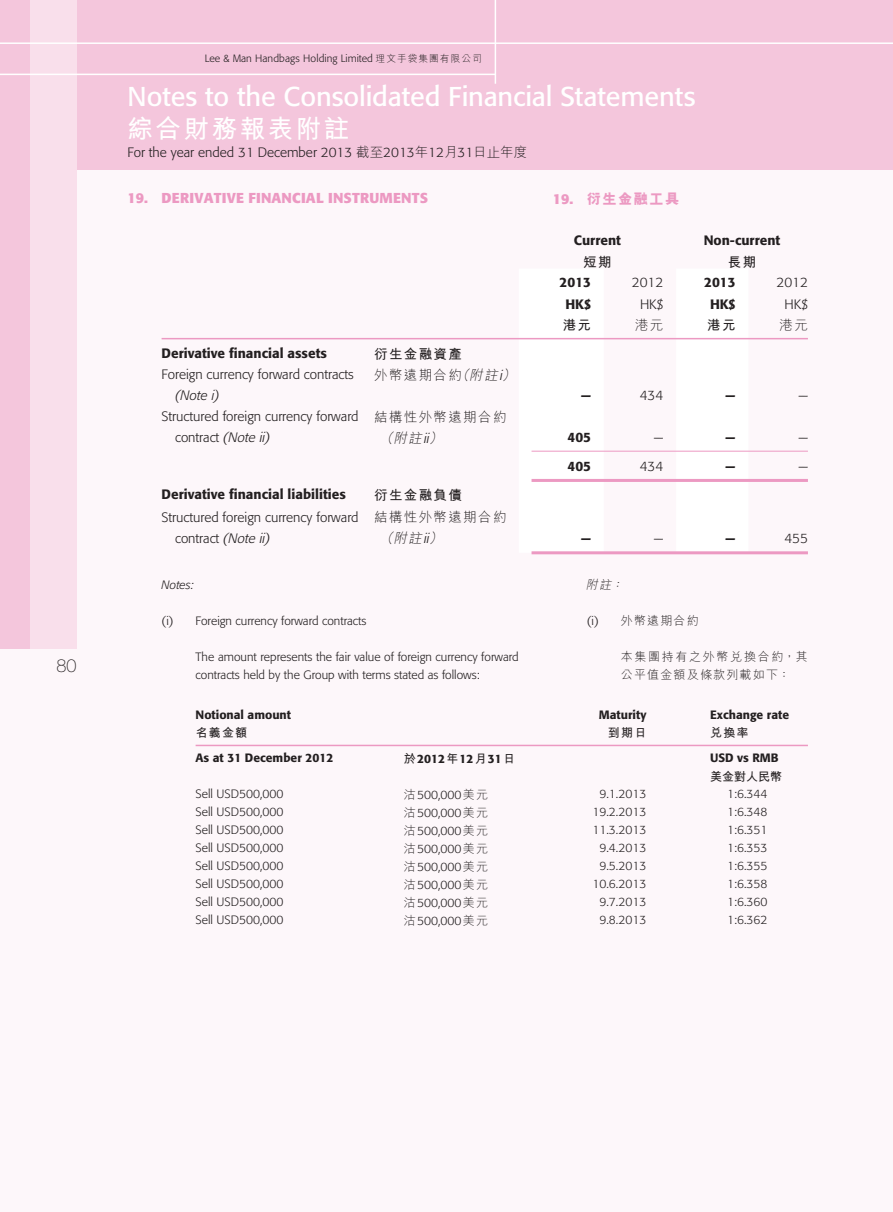
<style>
.page{position:relative;width:893px;height:1212px;background:#fdf7fa}
.page>*{position:absolute;margin:0;border:0;box-sizing:border-box;transform-origin:0 0}
.t1{font:27px "Formata";letter-spacing:-.005em;color:#fff}
.t2{font:700 25.5px "M Hei HK";letter-spacing:.1em;color:#fff}
.t3{font:100 18px "Helvetica Neue LT Std";color:#231f20}
.t4{font:700 14.25px "Formata";letter-spacing:.015em;color:#ec99c2}
.t5{font:800 14.25px "M Hei HK";letter-spacing:.1em;color:#ec99c2}
.t6{font:300 13.5px/20.7px "Formata";color:#231f20}
.t7{font:500 13.5px "Formata";color:#231f20}
.t8{font:300 13.5px/21px "M Hei HK";letter-spacing:.1em;color:#231f20}
.t9{font:700 13.5px "M Hei HK";letter-spacing:.1em;color:#231f20}
.t10{font:italic 300 13.5px "Formata";color:#231f20}
.t11{font:300 12px/18px "Formata";color:#231f20}
.t12{font:500 12px "Formata";color:#231f20}
.t13{font:300 12px/18px "M Hei HK";letter-spacing:.12em;color:#231f20}
.t14{font:700 12px "M Hei HK";letter-spacing:.1em;color:#231f20}
.t15{font:300 12px "M Hei HK";letter-spacing:.1em;color:#231f20}
.t16{font:italic 300 12px "Formata";color:#231f20}
.t17{font:italic 300 12px "M Hei HK";color:#231f20}
.t18{font:300 10.5px "Formata";letter-spacing:.01em;color:#231f20}
.s1{font-family:"M Hei HK";font-size:9.75px}
.s2{font-family:"M Hei HK"}
.s3{font-style:italic}
.s4{font-family:"Formata";font-style:italic}
.s5{font-family:"Formata";font-weight:700}
.s6{font-family:"Formata"}
.s7{font-family:"M Hei HK";font-weight:700}
</style>
<div class="page">
<div style="left:0;top:0;width:893px;height:170px;background:#f4c6dc"></div>
<div style="left:0;top:0;width:32px;height:648px;background:#f4c6dc"></div>
<div style="left:30px;top:0;width:47px;height:648px;background:#f9dfeb"></div>
<hr style="left:0;top:42px;width:893px;height:2px;background:#fff">
<hr style="left:0;top:74px;width:495px;height:1px;background:#fff">
<hr style="left:495px;top:0;width:1px;height:84px;background:#fff">
<svg style="left:519px;top:339px;width:229px;height:112px"></svg>
<hr style="left:162px;top:338px;width:646px;height:1px;background:#ec99c2">
<hr style="left:531px;top:451px;width:277px;height:1px;background:#ec99c2">
<hr style="left:531px;top:479px;width:277px;height:3px;background:#ec99c2">
<hr style="left:531px;top:551px;width:277px;height:3px;background:#ec99c2">
<hr style="left:196px;top:745px;width:612px;height:1px;background:#ec99c2">
<h3 class="t3" style="left:57px;top:659px;width:21px">80</h3>
<p class="t18" style="left:205px;top:54px;width:279px">Lee &amp; Man Handbags Holding Limited <span class="s1">理文手袋集團有限公司</span></p>
<h1 class="t1" style="left:128px;top:85px;width:569px">Notes to the Consolidated Financial Statements</h1>
<h2 class="t2" style="left:128px;top:119px;width:223px">綜合財務報表附註</h2>
<p class="t6" style="left:128px;top:143px;width:401px">For the year ended 31 December 2013 <span class="s2">截至</span>2013<span class="s2">年</span>12<span class="s2">月</span>31<span class="s2">日止年度</span></p>
<p class="t4" style="left:128px;top:192px;width:302px">19. DERIVATIVE FINANCIAL INSTRUMENTS</p>
<p class="t7" style="left:162px;top:348px;width:167px">Derivative financial assets</p>
<p class="t9" style="left:374px;top:348px;width:89px">衍生金融資產</p>
<p class="t6" style="left:162px;top:365px;width:194px">Foreign currency forward contracts</p>
<p class="t10" style="left:175px;top:390px;width:46px">(Note i)</p>
<p class="t8" style="left:374px;top:366px;width:145px">外幣遠期合約<span class="s3">（附註</span><span class="s4">i</span><span class="s3">）</span></p>
<p class="t6" style="left:175px;top:407px;width:185px;text-indent:-14px">Structured foreign currency forward contract <span class="s3">(Note ii)</span></p>
<p class="t8" style="left:380px;top:408px;width:128px;text-indent:-6px">結構性外幣遠期合約<span class="s3">（附註</span><span class="s4">ii</span><span class="s3">）</span></p>
<p class="t7" style="left:162px;top:489px;width:186px">Derivative financial liabilities</p>
<p class="t9" style="left:374px;top:489px;width:89px">衍生金融負債</p>
<p class="t6" style="left:175px;top:508px;width:185px;text-indent:-14px">Structured foreign currency forward contract <span class="s3">(Note ii)</span></p>
<p class="t8" style="left:380px;top:508px;width:128px;text-indent:-6px">結構性外幣遠期合約<span class="s3">（附註</span><span class="s4">ii</span><span class="s3">）</span></p>
<p class="t5" style="left:553px;top:193px;width:128px"><span class="s5">19.</span> 衍生金融工具</p>
<p class="t7" style="left:574px;top:235px;width:48px">Current</p>
<p class="t7" style="left:704px;top:235px;width:78px">Non-current</p>
<p class="t9" style="left:583px;top:257px;width:30px">短期</p>
<p class="t9" style="left:728px;top:257px;width:30px">長期</p>
<p class="t7" style="left:560px;top:277px;width:33px">2013</p>
<p class="t6" style="left:632px;top:273px;width:33px">2012</p>
<p class="t7" style="left:704px;top:277px;width:33px">2013</p>
<p class="t6" style="left:776px;top:273px;width:33px">2012</p>
<p class="t7" style="left:565px;top:298px;width:27px">HK$</p>
<p class="t6" style="left:640px;top:294px;width:25px">HK$</p>
<p class="t7" style="left:710px;top:298px;width:27px">HK$</p>
<p class="t6" style="left:785px;top:294px;width:25px">HK$</p>
<p class="t9" style="left:563px;top:320px;width:30px">港元</p>
<p class="t8" style="left:635px;top:316px;width:30px">港元</p>
<p class="t9" style="left:707px;top:320px;width:30px">港元</p>
<p class="t8" style="left:780px;top:316px;width:30px">港元</p>
<p class="t7" style="left:581px;top:390px;width:12px">—</p>
<p class="t6" style="left:640px;top:386px;width:25px">434</p>
<p class="t7" style="left:725px;top:390px;width:12px">—</p>
<p class="t6" style="left:798px;top:386px;width:11px">—</p>
<p class="t7" style="left:567px;top:432px;width:25px">405</p>
<p class="t6" style="left:654px;top:428px;width:11px">—</p>
<p class="t7" style="left:725px;top:432px;width:12px">—</p>
<p class="t6" style="left:798px;top:428px;width:11px">—</p>
<p class="t7" style="left:567px;top:460px;width:25px">405</p>
<p class="t6" style="left:640px;top:456px;width:25px">434</p>
<p class="t7" style="left:725px;top:460px;width:12px">—</p>
<p class="t6" style="left:798px;top:456px;width:11px">—</p>
<p class="t7" style="left:581px;top:532px;width:12px">—</p>
<p class="t6" style="left:654px;top:529px;width:11px">—</p>
<p class="t7" style="left:725px;top:532px;width:12px">—</p>
<p class="t6" style="left:784px;top:529px;width:25px">455</p>
<p class="t17" style="left:586px;top:579px;width:41px">附註：</p>
<p class="t15" style="left:587px;top:615px;width:114px"><span class="s6">(i)</span> 外幣遠期合約</p>
<p class="t13" style="left:621px;top:649px;width:189px">本集團持有之外幣兌換合約，其公平值金額及條款列載如下：</p>
<p class="t16" style="left:162px;top:580px;width:34px">Notes:</p>
<p class="t11" style="left:162px;top:613px;width:206px">(i) Foreign currency forward contracts</p>
<p class="t11" style="left:196px;top:649px;width:325px">The amount represents the fair value of foreign currency forward contracts held by the Group with terms stated as follows:</p>
<p class="t12" style="left:196px;top:709px;width:97px">Notional amount</p>
<p class="t12" style="left:599px;top:709px;width:49px">Maturity</p>
<p class="t12" style="left:710px;top:709px;width:80px">Exchange rate</p>
<p class="t14" style="left:196px;top:728px;width:53px">名義金額</p>
<p class="t14" style="left:608px;top:728px;width:40px">到期日</p>
<p class="t14" style="left:710px;top:728px;width:40px">兌換率</p>
<p class="t12" style="left:196px;top:753px;width:139px">As at 31 December 2012</p>
<p class="t12" style="left:404px;top:753px;width:113px"><span class="s7">於</span>2012<span class="s7">年</span>12<span class="s7">月</span>31<span class="s7">日</span></p>
<p class="t12" style="left:710px;top:753px;width:70px">USD vs RMB</p>
<p class="t14" style="left:710px;top:772px;width:73px">美金對人民幣</p>
<p class="t11" style="left:196px;top:786px;width:89px">Sell USD500,000</p>
<p class="t11" style="left:404px;top:786px;width:86px"><span class="s2">沽</span>500,000<span class="s2">美元</span></p>
<p class="t11" style="left:599px;top:786px;width:48px">9.1.2013</p>
<p class="t11" style="left:727px;top:786px;width:42px">1:6.344</p>
<p class="t11" style="left:196px;top:804px;width:89px">Sell USD500,000</p>
<p class="t11" style="left:404px;top:804px;width:86px"><span class="s2">沽</span>500,000<span class="s2">美元</span></p>
<p class="t11" style="left:592px;top:804px;width:55px">19.2.2013</p>
<p class="t11" style="left:727px;top:804px;width:42px">1:6.348</p>
<p class="t11" style="left:196px;top:822px;width:89px">Sell USD500,000</p>
<p class="t11" style="left:404px;top:822px;width:86px"><span class="s2">沽</span>500,000<span class="s2">美元</span></p>
<p class="t11" style="left:592px;top:822px;width:55px">11.3.2013</p>
<p class="t11" style="left:727px;top:822px;width:42px">1:6.351</p>
<p class="t11" style="left:196px;top:840px;width:89px">Sell USD500,000</p>
<p class="t11" style="left:404px;top:840px;width:86px"><span class="s2">沽</span>500,000<span class="s2">美元</span></p>
<p class="t11" style="left:599px;top:840px;width:48px">9.4.2013</p>
<p class="t11" style="left:727px;top:840px;width:42px">1:6.353</p>
<p class="t11" style="left:196px;top:858px;width:89px">Sell USD500,000</p>
<p class="t11" style="left:404px;top:858px;width:86px"><span class="s2">沽</span>500,000<span class="s2">美元</span></p>
<p class="t11" style="left:599px;top:858px;width:48px">9.5.2013</p>
<p class="t11" style="left:727px;top:858px;width:42px">1:6.355</p>
<p class="t11" style="left:196px;top:876px;width:89px">Sell USD500,000</p>
<p class="t11" style="left:404px;top:876px;width:86px"><span class="s2">沽</span>500,000<span class="s2">美元</span></p>
<p class="t11" style="left:592px;top:876px;width:55px">10.6.2013</p>
<p class="t11" style="left:727px;top:876px;width:42px">1:6.358</p>
<p class="t11" style="left:196px;top:894px;width:89px">Sell USD500,000</p>
<p class="t11" style="left:404px;top:894px;width:86px"><span class="s2">沽</span>500,000<span class="s2">美元</span></p>
<p class="t11" style="left:599px;top:894px;width:48px">9.7.2013</p>
<p class="t11" style="left:727px;top:894px;width:42px">1:6.360</p>
<p class="t11" style="left:196px;top:912px;width:89px">Sell USD500,000</p>
<p class="t11" style="left:404px;top:912px;width:86px"><span class="s2">沽</span>500,000<span class="s2">美元</span></p>
<p class="t11" style="left:599px;top:912px;width:48px">9.8.2013</p>
<p class="t11" style="left:727px;top:912px;width:42px">1:6.362</p>
</div>
